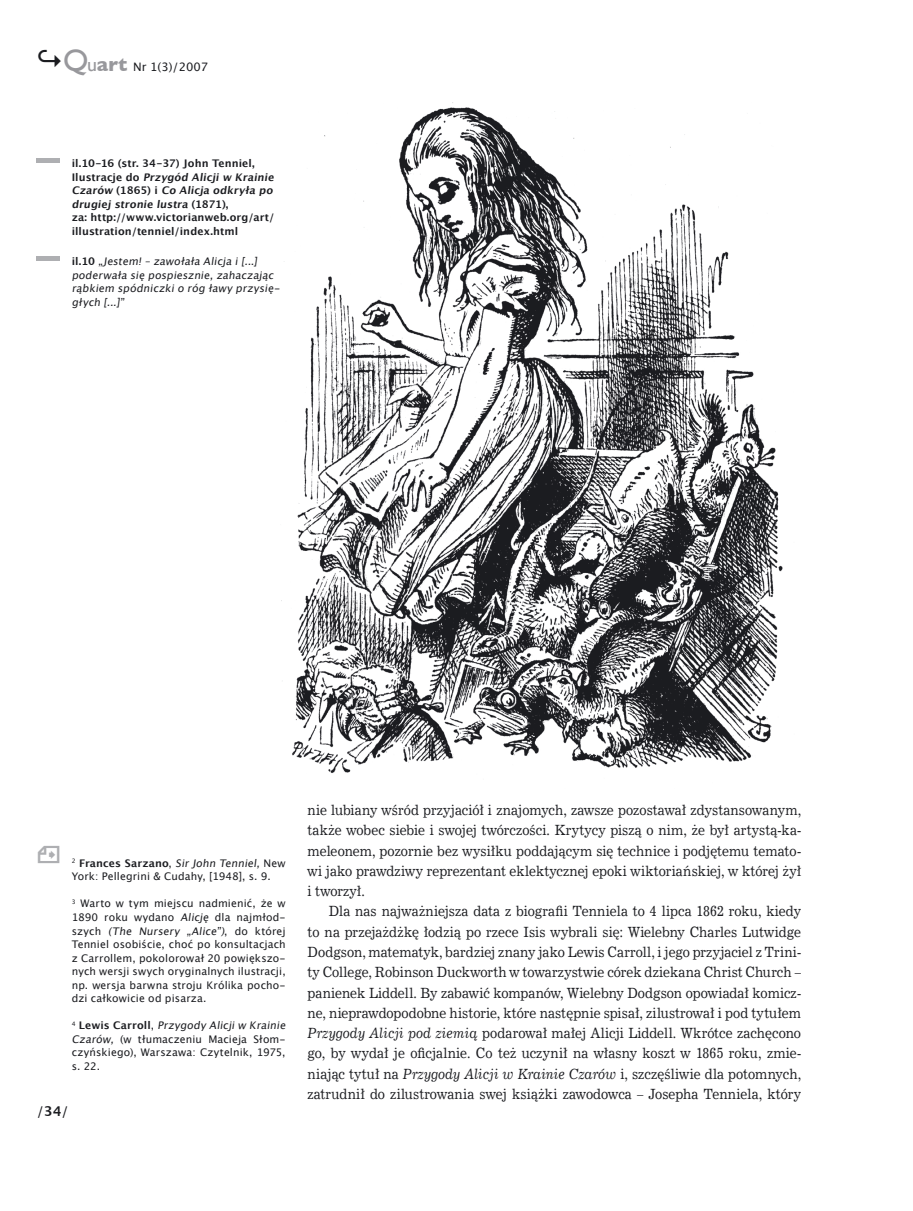
<style>
.page{position:relative;width:913px;height:1211px;background:#fff}
.page>*{position:absolute;margin:0;border:0;box-sizing:border-box;transform-origin:0 0}
.t1{font:14.1px "News 702 EU";letter-spacing:.005em;color:#1b1c20;scale:.89 1}
.t2{font:13.5px "Lucida Grande";color:#1b1c20}
.t3{font:11.7px "Lucida Grande";color:#1b1c20}
.t4{font:10.5px/13.5px "Lucida Grande";letter-spacing:.015em;color:#1b1c20}
.t5{font:700 10.5px/13.5px "Lucida Grande";letter-spacing:.005em;color:#1b1c20}
.s1{font-weight:700;font-size:27px}
.s2{font-family:"Gill Sans";font-size:30.9px;color:#98989c}
.s3{font-family:"Gill Sans";font-size:19.8px;color:#98989c}
.s4{font-family:"Gill Sans";font-weight:700;font-size:19.8px;color:#98989c}
.s5{font-weight:700}
.s6{font-style:italic}
</style>
<div class="page">
<img style="left:281px;top:102px;width:502px;height:671px">
<hr style="left:36px;top:159px;width:24px;height:4px;background:#aeafb2">
<hr style="left:36px;top:256px;width:24px;height:4px;background:#aeafb2">
<p class="t3" style="left:36px;top:61px;width:173px"><span class="s1">↪</span><span class="s2">Q</span><span class="s3">u</span><span class="s4">art</span> Nr 1(3)/2007</p>
<p class="t5" style="left:72px;top:157px;width:206px">il.10-16 (str. 34-37) John Tenniel,<br>I l u s t racj e d o Przygód Alicji w Krainie Czarów ( 1 8 6 5 ) i Co Alicja odkryła po drugiej stronie lustra ( 1 8 7 1 ) ,<br>za: http://www.victorianweb.org/art/ illustration/tenniel/index.html</p>
<p class="t4" style="left:72px;top:255px;width:212px"><span class="s5">i l . 1 0</span> „Jestem!–zawołała Alicja i[...] poderwała się pospiesznie,zahaczając rąbkiem spódniczkio róg ławy przysię&shy;głych [...]”</p>
<p class="t4" style="left:72px;top:856px;width:215px"><sup>2</sup> <span class="s5">Frances Sarzano</span>, Sir John Tenniel, New<br>York: Pellegrini &amp; Cudahy, [1948], s. 9.</p>
<p class="t4" style="left:72px;top:896px;width:215px;text-align:justify"><sup>3</sup> Warto w tym miejscu nadmienić, że w 1890 roku wydano Alicję dla najmłod&shy;s zyc h (The Nursery „Alice”), d o któ rej Tenniel osobiście, choć po konsultacjach z Carrollem, pokolorował 20 powiększo&shy;nych wersji swych oryginalnych ilustracji, np. wersja barwna stroju Królika pocho&shy;dzi całkowicie od pisarza.</p>
<p class="t4" style="left:72px;top:1018px;width:218px"><sup>4</sup> <span class="s5">Lew i s Ca r ro l l</span> , Przygody Alicjiw Krainie<br>Czarów, (w tłumaczeniu Macieja Słom&shy;czyńskiego), Warszawa: Czytelnik, 1975, s. 22.</p>
<p class="t2" style="left:37px;top:1102px;width:33px">/<span class="s5">34</span>/</p>
<p class="t1" style="left:307px;top:801px;width:556px">nie lubiany wśród przyjaciół i znajomych, zawsze pozostawał zdystansowanym,</p>
<p class="t1" style="left:307px;top:821px;width:556px">także wobec siebie i swojej twórczości. Krytycy piszą o nim, że był artystą-ka-</p>
<p class="t1" style="left:307px;top:841px;width:556px">meleonem, pozornie bez wysiłku poddającym się technice i podjętemu temato-</p>
<p class="t1" style="left:307px;top:861px;width:556px">wi jako prawdziwy reprezentant eklektycznej epoki wiktoriańskiej, w której żył</p>
<p class="t1" style="left:307px;top:882px;width:66px">i tworzył.</p>
<p class="t1" style="left:329px;top:902px;width:532px">Dla nas najważniejsza data z biografii Tenniela to 4 lipca 1862 roku, kiedy</p>
<p class="t1" style="left:307px;top:922px;width:556px">to na przejażdżkę łodzią po rzece Isis wybrali się: Wielebny Charles Lutwidge</p>
<p class="t1" style="left:307px;top:942px;width:556px">Dodgson, matematyk, bardziej znany jako Lewis Carroll, i jego przyjaciel z Trini-</p>
<p class="t1" style="left:307px;top:963px;width:556px">ty College, Robinson Duckworth w towarzystwie córek dziekana Christ Church –</p>
<p class="t1" style="left:307px;top:983px;width:556px">panienek Liddell. By zabawić kompanów, Wielebny Dodgson opowiadał komicz-</p>
<p class="t1" style="left:307px;top:1003px;width:556px">ne, nieprawdopodobne historie, które następnie spisał, zilustrował i pod tytułem</p>
<p class="t1" style="left:307px;top:1023px;width:556px"><span class="s6">Przygody Alicji pod ziemią</span> podarował małej Alicji Liddell. Wkrótce zachęcono</p>
<p class="t1" style="left:307px;top:1044px;width:556px">go, by wydał je oficjalnie. Co też uczynił na własny koszt w 1865 roku, zmie-</p>
<p class="t1" style="left:307px;top:1064px;width:556px">niając tytuł na <span class="s6">Przygody Alicji w Krainie Czarów</span> i, szczęśliwie dla potomnych,</p>
<p class="t1" style="left:307px;top:1084px;width:556px">zatrudnił do zilustrowania swej książki zawodowca – Josepha Tenniela, który</p>
</div>
